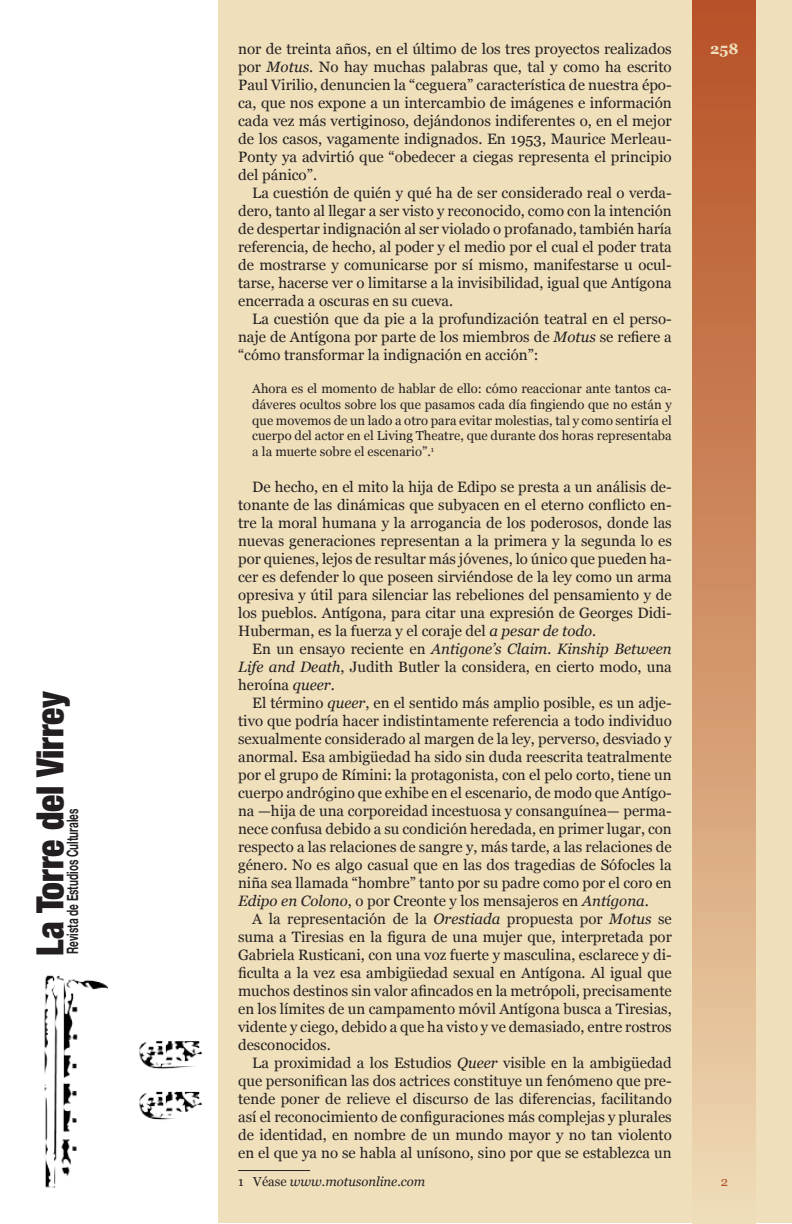
<style>
.page{position:relative;width:792px;height:1224px;background:#fff}
.page>*{position:absolute;margin:0;border:0;box-sizing:border-box;transform-origin:0 0}
.t1{font:900 condensed 37.5px "Helvetica Neue";color:#231f20;scale:.95 1}
.t2{font:700 15.8px "Helvetica Neue";color:#231f20;scale:.63 1}
.t3{font:15px/18px "Georgia";color:#231f20;text-align:justify}
.t4{font:700 15px "Georgia";color:#efdfbb}
.t5{font:13px/15.6px "Georgia";color:#231f20;text-align:justify}
.t6{font:italic 13px "Georgia";color:#231f20}
.s1{font-style:italic}
.s2{font-style:normal}
</style>
<div class="page">
<div style="left:218px;top:0;width:574px;height:1224px;background:#efdfbb"></div>
<div style="left:693px;top:0;width:63px;height:1224px;background:linear-gradient(to bottom,#b54d22,#eed9b1)"></div>
<img style="left:44px;top:975px;width:159px;height:213px">
<hr style="left:238px;top:1170px;width:72px;height:1px;background:#231f20">
<svg style="left:721px;top:1179px;width:6px;height:7px"></svg>
<p class="t1" style="left:27px;top:956px;width:280px;rotate:-90deg">La Torre del Virrey</p>
<p class="t2" style="left:63px;top:954px;width:232px;rotate:-90deg">Revista de Estudios Culturales</p>
<p class="t3" style="left:238px;top:40px;width:435px">nor de treinta años, en el último de los tres proyectos realizados</p>
<p class="t4" style="left:710px;top:40px;width:30px">258</p>
<p class="t3" style="left:238px;top:58px;width:435px">por <span class="s1">Motus</span>. No hay muchas palabras que, tal y como ha escrito Paul Virilio, denuncien la “ceguera” característica de nuestra épo&shy;ca, que nos expone a un intercambio de imágenes e información cada vez más vertiginoso, dejándonos indiferentes o, en el mejor de los casos, vagamente indignados. En 1953, Maurice Merleau-Ponty ya advirtió que “obedecer a ciegas representa el principio del pánico”.</p>
<p class="t3" style="left:238px;top:184px;width:435px;text-indent:14px">La cuestión de quién y qué ha de ser considerado real o verda&shy;dero, tanto al llegar a ser visto y reconocido, como con la intención de despertar indignación al ser violado o profanado, también haría referencia, de hecho, al poder y el medio por el cual el poder trata de mostrarse y comunicarse por sí mismo, manifestarse u ocul&shy;tarse, hacerse ver o limitarse a la invisibilidad, igual que Antígona encerrada a oscuras en su cueva.</p>
<p class="t3" style="left:238px;top:310px;width:435px;text-indent:14px">La cuestión que da pie a la profundización teatral en el perso&shy;naje de Antígona por parte de los miembros de <span class="s1">Motus</span> se refiere a “cómo transformar la indignación en acción”:</p>
<p class="t5" style="left:252px;top:381px;width:421px">Ahora es el momento de hablar de ello: cómo reaccionar ante tantos ca&shy;dáveres ocultos sobre los que pasamos cada día fingiendo que no están y que movemos de un lado a otro para evitar molestias, tal y como sentiría el cuerpo del actor en el Living Theatre, que durante dos horas representaba a la muerte sobre el escenario”.</p>
<p class="t3" style="left:238px;top:478px;width:435px;text-indent:14px">De hecho, en el mito la hija de Edipo se presta a un análisis de&shy;tonante de las dinámicas que subyacen en el eterno conflicto en&shy;tre la moral humana y la arrogancia de los poderosos, donde las nuevas generaciones representan a la primera y la segunda lo es por quienes, lejos de resultar más jóvenes, lo único que pueden ha&shy;cer es defender lo que poseen sirviéndose de la ley como un arma opresiva y útil para silenciar las rebeliones del pensamiento y de los pueblos. Antígona, para citar una expresión de Georges Didi-Huberman, es la fuerza y el coraje del <span class="s1">a pesar de todo</span>.</p>
<p class="t3" style="left:238px;top:640px;width:435px;text-indent:14px">En un ensayo reciente en <span class="s1">Antigone’s Claim. Kinship Between Life and Death</span>, Judith Butler la considera, en cierto modo, una heroína <span class="s1">queer</span>.</p>
<p class="t3" style="left:238px;top:694px;width:435px;text-indent:14px">El término <span class="s1">queer</span>, en el sentido más amplio posible, es un adje&shy;tivo que podría hacer indistintamente referencia a todo individuo sexualmente considerado al margen de la ley, perverso, desviado y anormal. Esa ambigüedad ha sido sin duda reescrita teatralmente por el grupo de Rímini: la protagonista, con el pelo corto, tiene un cuerpo andrógino que exhibe en el escenario, de modo que Antígo&shy;na —hija de una corporeidad incestuosa y consanguínea— perma&shy;nece confusa debido a su condición heredada, en primer lugar, con respecto a las relaciones de sangre y, más tarde, a las relaciones de género. No es algo casual que en las dos tragedias de Sófocles la niña sea llamada “hombre” tanto por su padre como por el coro en <span class="s1">Edipo en Colono</span>, o por Creonte y los mensajeros en <span class="s1">Antígona</span>.</p>
<p class="t3" style="left:238px;top:910px;width:435px;text-indent:14px">A la representación de la <span class="s1">Orestiada</span> propuesta por <span class="s1">Motus</span> se suma a Tiresias en la figura de una mujer que, interpretada por Gabriela Rusticani, con una voz fuerte y masculina, esclarece y di&shy;ficulta a la vez esa ambigüedad sexual en Antígona. Al igual que muchos destinos sin valor afincados en la metrópoli, precisamente en los límites de un campamento móvil Antígona busca a Tiresias, vidente y ciego, debido a que ha visto y ve demasiado, entre rostros desconocidos.</p>
<p class="t3" style="left:238px;top:1054px;width:435px;text-indent:14px">La proximidad a los Estudios <span class="s1">Queer</span> visible en la ambigüedad que personifican las dos actrices constituye un fenómeno que pre&shy;tende poner de relieve el discurso de las diferencias, facilitando así el reconocimiento de configuraciones más complejas y plurales de identidad, en nombre de un mundo mayor y no tan violento en el que ya no se habla al unísono, sino por que se establezca un</p>
<p class="t6" style="left:253px;top:1174px;width:173px"><span class="s2">Véase</span> www.motusonline.com</p>
</div>
